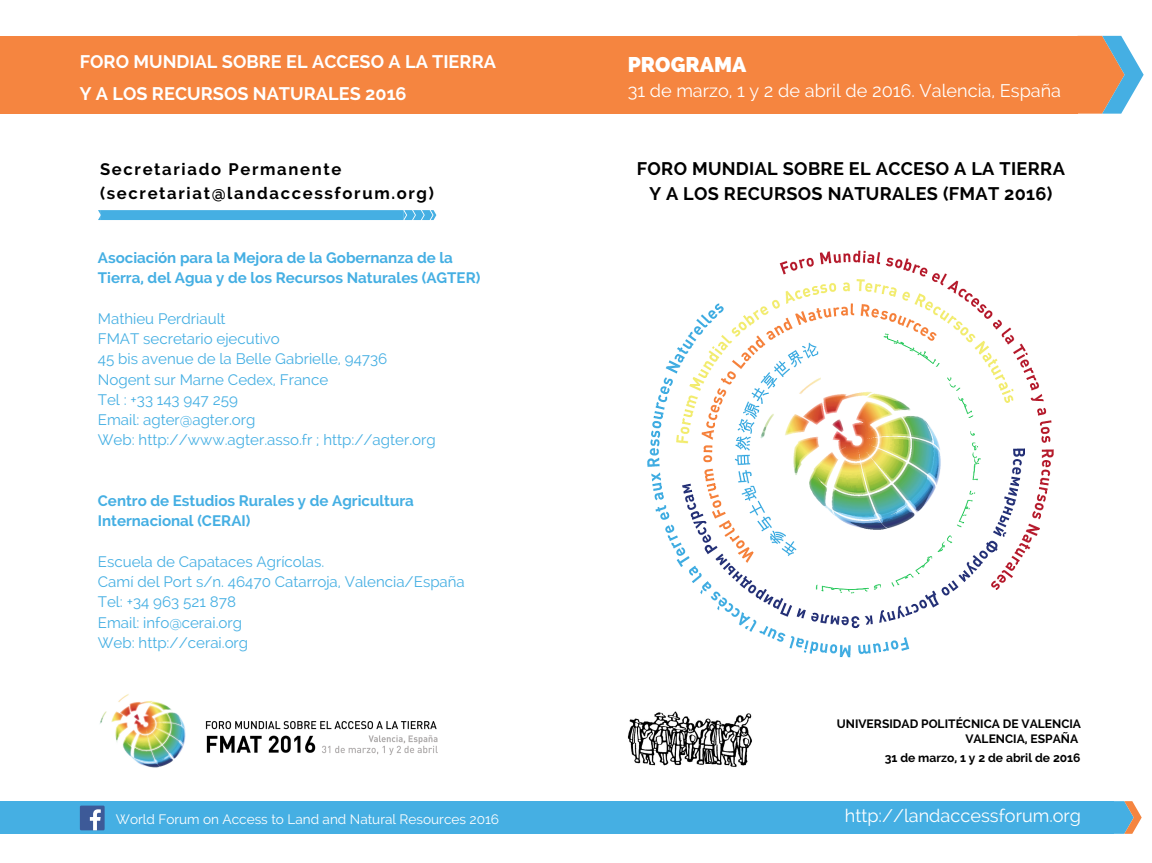
<style>
.page{position:relative;width:1152px;height:863px;background:#fff}
.page>*{position:absolute;margin:0;border:0;box-sizing:border-box;transform-origin:0 0}
.t1{font:800 21.15px "Raleway";color:#fff}
.t2{font:18.15px "Raleway";color:#fff}
.t3{font:700 18.15px/24.8px "Raleway";letter-spacing:.015em;color:#000;text-align:center}
.t4{font:700 18.15px/31.5px "Raleway";color:#fff}
.t5{font:700 16.65px/23.7px "Raleway";letter-spacing:.1em;color:#000}
.t6{font:15.15px/20.2px "Raleway";color:#45afe3}
.t7{font:700 15.15px/20.2px "Raleway";color:#45afe3}
.t8{font:13.65px "Raleway";color:#fff}
.t9{font:700 12px/14.7px "Raleway";color:#000;text-align:right}
</style>
<div class="page">
<div style="left:0;top:36px;width:1078px;height:77px;background:#f58540"></div>
<svg style="left:1078px;top:36px;width:66px;height:77px"></svg>
<div style="left:0;top:801px;width:1114px;height:32px;background:#45afe3"></div>
<svg style="left:1114px;top:801px;width:28px;height:32px"></svg>
<svg style="left:98px;top:210px;width:338px;height:10px;background:#4ab1e3"></svg>
<img style="left:628px;top:711px;width:124px;height:56px">
<img style="left:99px;top:694px;width:339px;height:74px">
<div style="left:80px;top:805px;width:25px;height:25px;background:#3d5a98"></div>
<svg style="left:90px;top:809px;width:11px;height:21px"></svg>
<img style="left:647px;top:250px;width:407px;height:408px">
<p class="t4" style="left:80px;top:46px;width:418px">FORO MUNDIAL SOBRE EL ACCESO A LA TIERRA<br>Y A LOS RECURSOS NATURALES 2016</p>
<p class="t5" style="left:100px;top:157px;width:335px">Secretariado Permanente (secretariat@landaccessforum.org)</p>
<p class="t7" style="left:98px;top:247px;width:384px">Asociación para la Mejora de la Gobernanza de la<br>Tierra, del Agua y de los Recursos Naturales (AGTER)</p>
<p class="t6" style="left:98px;top:308px;width:339px">Mathieu Perdriault<br>FMAT secretario ejecutivo<br>45 bis avenue de la Belle Gabrielle, 94736<br>Nogent sur Marne Cedex, France<br>Tel : +33 143 947 259<br>Email: agter@agter.org<br>Web: http://www.agter.asso.fr ; http://agter.org</p>
<p class="t7" style="left:98px;top:490px;width:318px">Centro de Estudios Rurales y de Agricultura<br>Internacional (CERAI)</p>
<p class="t6" style="left:98px;top:551px;width:369px">Escuela de Capataces Agrícolas.<br>Camí del Port s/n. 46470 Catarroja, Valencia/España<br>Tel: +34 963 521 878<br>Email: info@cerai.org<br>Web: http://cerai.org</p>
<p class="t8" style="left:116px;top:810px;width:385px">World Forum on Access to Land and Natural Resources 2016</p>
<h1 class="t1" style="left:628px;top:52px;width:120px">PROGRAMA</h1>
<p class="t2" style="left:628px;top:80px;width:435px">31 de marzo, 1 y 2 de abril de 2016. Valencia, España</p>
<p class="t3" style="left:637px;top:156px;width:430px">FORO MUNDIAL SOBRE EL ACCESO A LA TIERRA<br>Y A LOS RECURSOS NATURALES (FMAT 2016)</p>
<p class="t9" style="left:837px;top:716px;width:246px">UNIVERSIDAD POLITÉCNICA DE VALENCIA<br>VALENCIA, ESPAÑA</p>
<p class="t9" style="left:885px;top:750px;width:197px">31 de marzo, 1 y 2 de abril de 2016</p>
<p class="t2" style="left:845px;top:805px;width:238px">http://landaccessforum.org</p>
</div>
